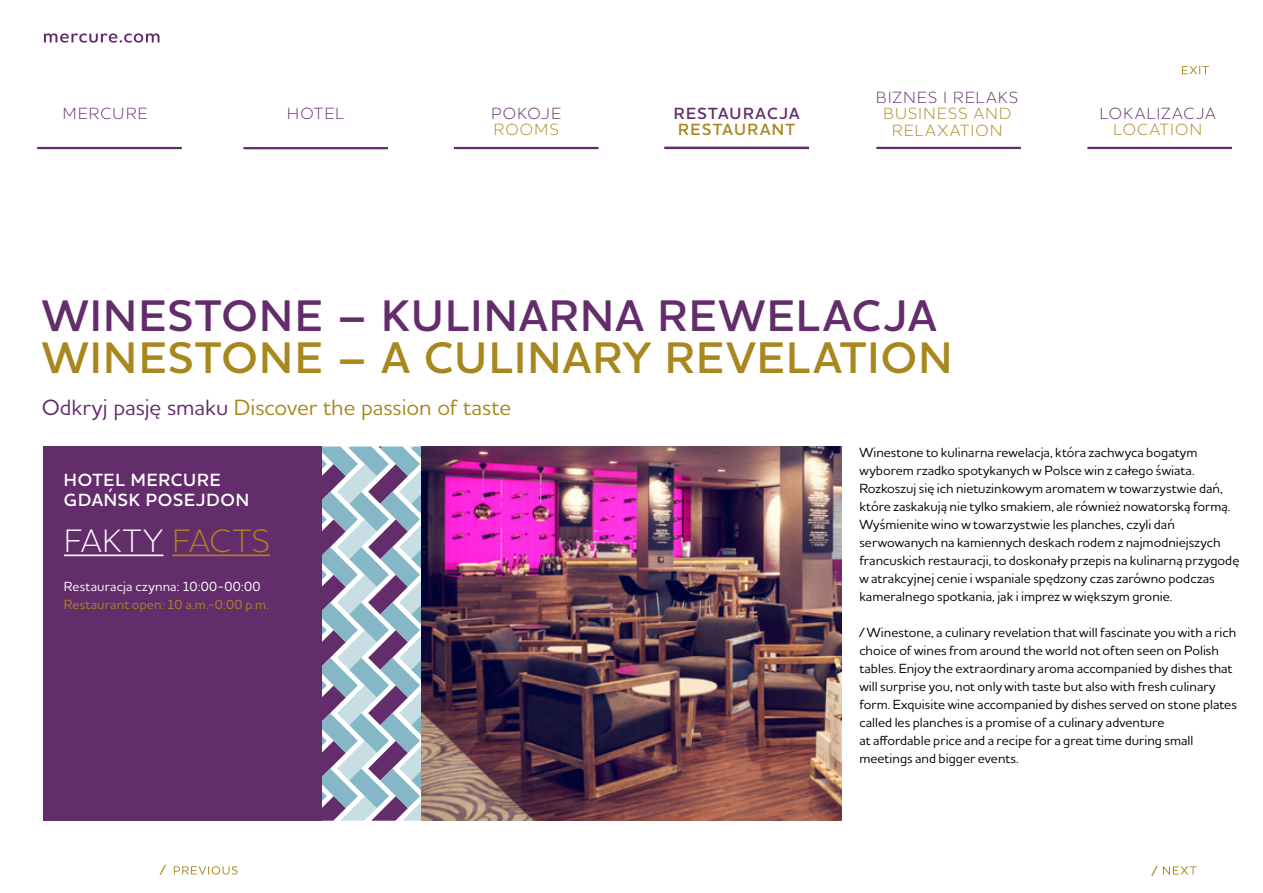
<style>
.page{position:relative;width:1263px;height:893px;background:#fff}
.page>*{position:absolute;margin:0;border:0;box-sizing:border-box;transform-origin:0 0}
.t1{font:600 45px "Houschka Alt Pro";letter-spacing:.04em;color:#a8871e}
.t2{font:600 45px "Houschka Alt Pro";letter-spacing:.04em;color:#632c6b}
.t3{font:300 33px "Houschka Alt Pro";letter-spacing:.025em;color:#fff}
.t4{font:500 22.5px "Houschka Alt Pro";letter-spacing:-.005em;color:#a8871e}
.t5{font:600 18px/19.5px "Houschka Alt Pro";letter-spacing:.045em;color:#fff}
.t6{font:300 16.5px "Houschka Alt Pro";letter-spacing:.085em;color:#632c6b}
.t7{font:300 16.5px/16.5px "Houschka Alt Pro";letter-spacing:.085em;color:#a8871e;text-align:center}
.t8{font:600 16.5px "Houschka Alt Pro";letter-spacing:.085em;color:#632c6b}
.t9{font:600 16.5px "Houschka Alt Pro";letter-spacing:.085em;color:#a8871e}
.t10{font:500 15px "Houschka Alt Pro";color:#a8871e}
.t11{font:500 13.5px/18px "Houschka Alt Pro";color:#000}
.t12{font:500 13.5px "Houschka Alt Pro";letter-spacing:.01em;color:#a8871e}
.t13{font:500 13.5px "Houschka Alt Pro";letter-spacing:.015em;color:#fff}
.s1{color:#632c6b}
.s2{color:#a8871e}
</style>
<div class="page">
<svg style="left:44px;top:33px;width:116px;height:10px"></svg>
<hr style="left:37px;top:147px;width:145px;height:2px;background:#632c6b">
<hr style="left:243px;top:147px;width:145px;height:2px;background:#632c6b">
<hr style="left:454px;top:147px;width:144px;height:2px;background:#632c6b">
<hr style="left:876px;top:147px;width:145px;height:2px;background:#632c6b">
<hr style="left:1087px;top:147px;width:145px;height:2px;background:#632c6b">
<svg style="left:1182px;top:66px;width:27px;height:8px"></svg>
<svg style="left:1163px;top:866px;width:33px;height:8px"></svg>
<svg style="left:174px;top:866px;width:64px;height:9px"></svg>
<hr style="left:664px;top:147px;width:145px;height:2px;background:#632c6b">
<img style="left:421px;top:446px;width:421px;height:375px">
<div style="left:43px;top:446px;width:294px;height:375px;background:#632c6b"></div>
<svg style="left:322px;top:446px;width:99px;height:375px"></svg>
<hr style="left:64px;top:554px;width:99px;height:2px;background:#fff">
<hr style="left:172px;top:554px;width:98px;height:2px;background:#a8871e">
<p class="t6" style="left:63px;top:103px;width:86px">MERCURE</p>
<p class="t6" style="left:287px;top:103px;width:58px">HOTEL</p>
<p class="t6" style="left:491px;top:103px;width:24px">POKOJ</p>
<p class="t6" style="left:551px;top:103px;width:11px">E</p>
<p class="t7" style="left:494px;top:121px;width:14px">ROO</p>
<p class="t7" style="left:535px;top:121px;width:26px">MS</p>
<p class="t8" style="left:674px;top:103px;width:127px">RESTAURACJA</p>
<p class="t9" style="left:678px;top:119px;width:118px">RESTAURANT</p>
<p class="t6" style="left:876px;top:87px;width:143px">BIZNES I RELAKS</p>
<p class="t7" style="left:883px;top:105px;width:127px">BUSINESS AND<br>RELAXATION</p>
<p class="t6" style="left:1100px;top:103px;width:117px">LOKALIZACJA</p>
<p class="t7" style="left:1113px;top:121px;width:90px">LOCATION</p>
<h1 class="t2" style="left:42px;top:287px;width:896px">WINESTONE – KULINARNA REWELACJA</h1>
<h1 class="t1" style="left:42px;top:329px;width:912px">WINESTONE – A CULINARY REVELATION</h1>
<h3 class="t4" style="left:42px;top:393px;width:471px"><span class="s1">Odkryj pasję smaku</span> Discover the passion of taste</h3>
<h3 class="t5" style="left:64px;top:470px;width:187px">HOTEL MERCURE<br>GDAŃSK POSEJDON</h3>
<h2 class="t3" style="left:64px;top:520px;width:207px">FAKTY <span class="s2">FACTS</span></h2>
<p class="t13" style="left:64px;top:578px;width:198px">Restauracja czynna: 10:00-00:00</p>
<p class="t12" style="left:64px;top:596px;width:207px">Restaurant open: 10 a.m.-0:00 p.m.</p>
<p class="t11" style="left:859px;top:443px;width:382px">Winestone to kulinarna rewelacja, która zachwyca bogatym wyborem rzadko spotykanych w Polsce win z całego świata.<br>Rozkoszuj się ich nietuzinkowym aromatem w towarzystwie dań, które zaskakują nie tylko smakiem, ale również nowatorską formą.<br>Wyśmienite wino w towarzystwie les planches, czyli dań serwowanych na kamiennych deskach rodem z najmodniejszych francuskich restauracji, to doskonały przepis na kulinarną przygodę w atrakcyjnej cenie i wspaniale spędzony czas zarówno podczas kameralnego spotkania, jak i imprez w większym gronie.</p>
<p class="t11" style="left:859px;top:623px;width:379px">/ Winestone, a culinary revelation that will fascinate you with a rich choice of wines from around the world not often seen on Polish tables. Enjoy the extraordinary aroma accompanied by dishes that will surprise you, not only with taste but also with fresh culinary form. Exquisite wine accompanied by dishes served on stone plates called les planches is a promise of a culinary adventure<br>at affordable price and a recipe for a great time during small meetings and bigger events.</p>
<p class="t10" style="left:160px;top:860px;width:7px">/</p>
<p class="t10" style="left:1152px;top:861px;width:7px">/</p>
</div>
